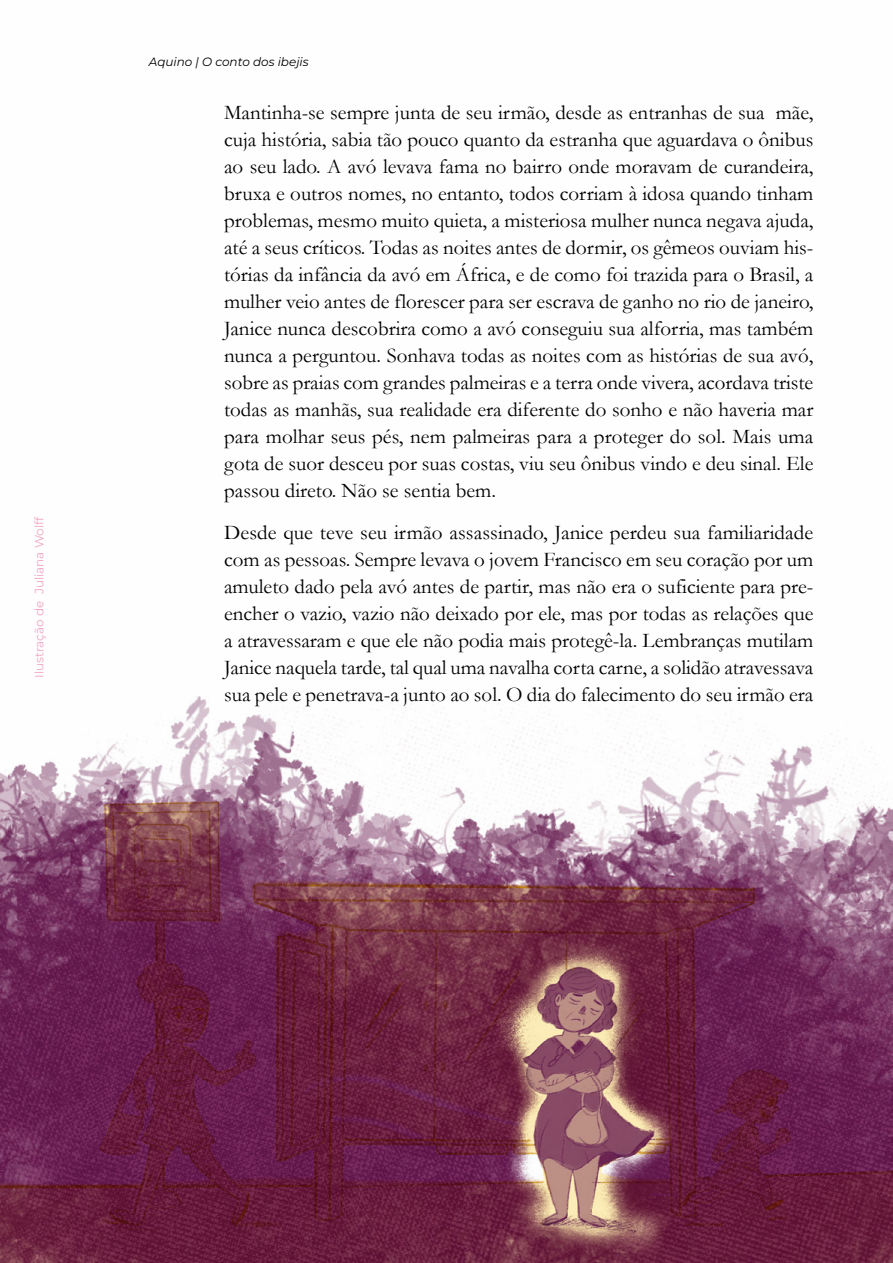
<style>
.page{position:relative;width:893px;height:1263px;background:#fff}
.page>*{position:absolute;margin:0;border:0;box-sizing:border-box;transform-origin:0 0}
.t1{font:21px/27px "Garamond";color:#000;text-align:justify}
.t2{font:12px "Montserrat";color:#f0a5c5}
.t3{font:italic 12px "Montserrat";color:#000}
</style>
<div class="page">
<img style="left:0;top:695px;width:893px;height:568px">
<p class="t2" style="left:31px;top:677px;width:163px;rotate:-90deg">Ilustração de Juliana Wolff</p>
<p class="t3" style="left:149px;top:53px;width:161px">Aquino | O conto dos ibejis</p>
<p class="t1" style="left:224px;top:98px;width:591px">Mantinha-se sempre junta de seu irmão, desde as entranhas de sua mãe, cuja história, sabia tão pouco quanto da estranha que aguardava o ônibus ao seu lado. A avó levava fama no bairro onde moravam de curandeira, bruxa e outros nomes, no entanto, todos corriam à idosa quando tinham problemas, mesmo muito quieta, a misteriosa mulher nunca negava ajuda, até a seus críticos. Todas as noites antes de dormir, os gêmeos ouviam his&shy;tórias da infância da avó em África, e de como foi trazida para o Brasil, a mulher veio antes de florescer para ser escrava de ganho no rio de janeiro, Janice nunca descobrira como a avó conseguiu sua alforria, mas também nunca a perguntou. Sonhava todas as noites com as histórias de sua avó, sobre as praias com grandes palmeiras e a terra onde vivera, acordava triste todas as manhãs, sua realidade era diferente do sonho e não haveria mar para molhar seus pés, nem palmeiras para a proteger do sol. Mais uma gota de suor desceu por suas costas, viu seu ônibus vindo e deu sinal. Ele passou direto. Não se sentia bem.</p>
<p class="t1" style="left:224px;top:518px;width:591px">Desde que teve seu irmão assassinado, Janice perdeu sua familiaridade com as pessoas. Sempre levava o jovem Francisco em seu coração por um amuleto dado pela avó antes de partir, mas não era o suficiente para pre&shy;encher o vazio, vazio não deixado por ele, mas por todas as relações que a atravessaram e que ele não podia mais protegê-la. Lembranças mutilam Janice naquela tarde, tal qual uma navalha corta carne, a solidão atravessava sua pele e penetrava-a junto ao sol. O dia do falecimento do seu irmão era</p>
</div>
